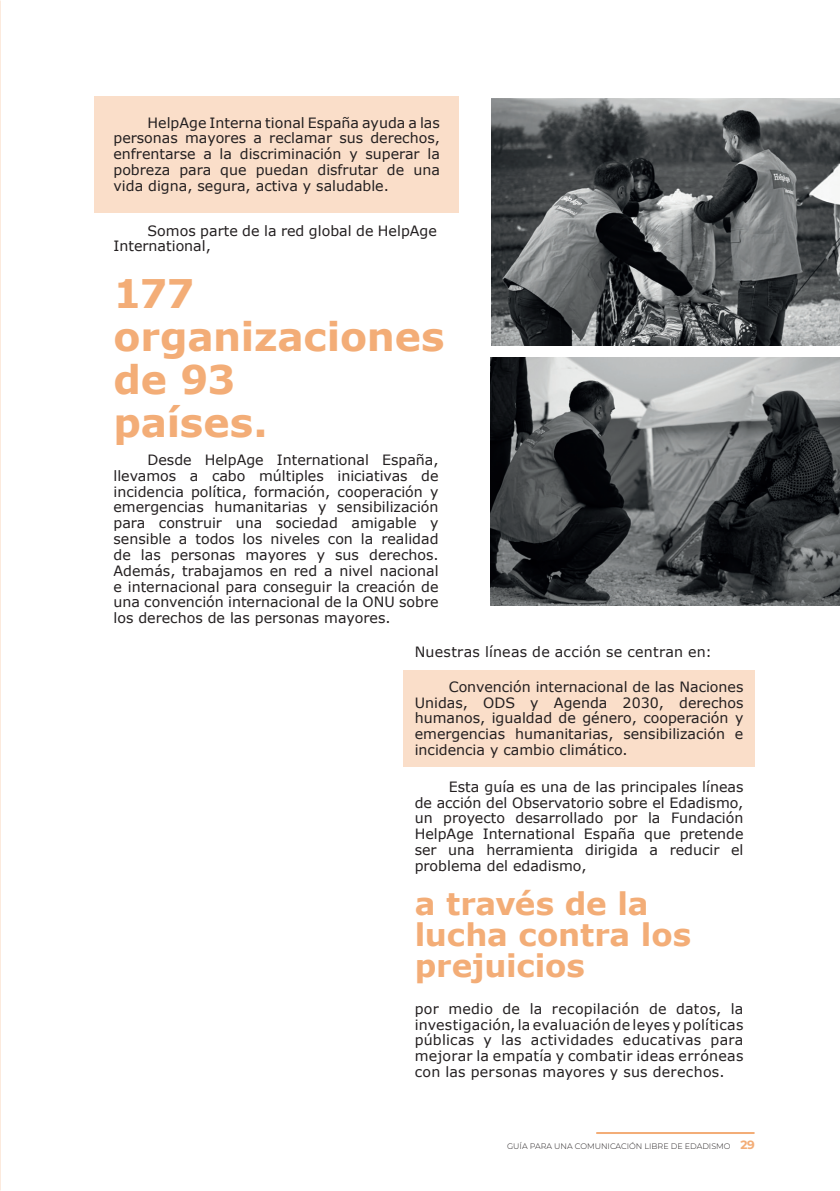
<style>
.page{position:relative;width:840px;height:1191px;background:#fff}
.page>*{position:absolute;margin:0;border:0;box-sizing:border-box;transform-origin:0 0}
.t1{font:700 39.4px/43px "Verdana";letter-spacing:-.01em;color:#f3ad77}
.t2{font:700 31px/31px "Verdana";letter-spacing:-.005em;color:#f3ad77}
.t3{font:14.2px/15.8px "Verdana";color:#231f20;text-align:justify}
.t4{font:14.2px "Verdana";letter-spacing:.02em;color:#231f20}
.t5{font:300 8px "Montserrat";color:#231f20}
.s1{font-weight:700;font-size:12px;color:#f3ad77}
</style>
<div class="page">
<hr style="left:596px;top:1132px;width:157px;height:2px;background:#f3ad77">
<div style="left:403px;top:670px;width:351px;height:97px;background:#fadec9"></div>
<div style="left:94px;top:96px;width:364px;height:117px;background:#fadec9"></div>
<img style="left:490px;top:357px;width:349px;height:248px">
<img style="left:491px;top:98px;width:348px;height:247px">
<p class="t3" style="left:113px;top:115px;width:328px;text-indent:34px">HelpAge Interna tional España ayuda a las personas mayores a reclamar sus derechos, enfrentarse a la discriminación y superar la pobreza para que puedan disfrutar de una vida digna, segura, activa y saludable.</p>
<p class="t3" style="left:113px;top:223px;width:325px;text-indent:34px">Somos parte de la red global de HelpAge<br>International,</p>
<h1 class="t1" style="left:113px;top:273px;width:332px">177 organizaciones de 93<br>países.</h1>
<p class="t3" style="left:113px;top:452px;width:326px;text-indent:34px">Desde HelpAge International España, llevamos a cabo múltiples iniciativas de incidencia política, formación, cooperación y emergencias humanitarias y sensibilización para construir una sociedad amigable y sensible a todos los niveles con la realidad de las personas mayores y sus derechos.<br>Además, trabajamos en red a nivel nacional e internacional para conseguir la creación de una convención internacional de la ONU sobre los derechos de las personas mayores.</p>
<p class="t4" style="left:414px;top:643px;width:298px">Nuestras líneas de acción se centran en:</p>
<p class="t3" style="left:414px;top:679px;width:330px;text-indent:34px">Convención internacional de las Naciones Unidas, ODS y Agenda 2030, derechos humanos, igualdad de género, cooperación y emergencias humanitarias, sensibilización e incidencia y cambio climático.</p>
<p class="t3" style="left:414px;top:779px;width:330px;text-indent:34px">Esta guía es una de las principales líneas de acción del Observatorio sobre el Edadismo, un proyecto desarrollado por la Fundación HelpAge International España que pretende ser una herramienta dirigida a reducir el problema del edadismo,</p>
<h2 class="t2" style="left:414px;top:888px;width:278px">a través de la lucha contra los prejuicios</h2>
<p class="t3" style="left:414px;top:1001px;width:330px">por medio de la recopilación de datos, la investigación, la evaluación de leyes y políticas públicas y las actividades educativas para mejorar la empatía y combatir ideas erróneas con las personas mayores y sus derechos.</p>
<p class="t5" style="left:507px;top:1140px;width:249px">GUÍA PARA UNA COMUNICACIÓN LIBRE DE EDADISMO <span class="s1">29</span></p>
</div>
